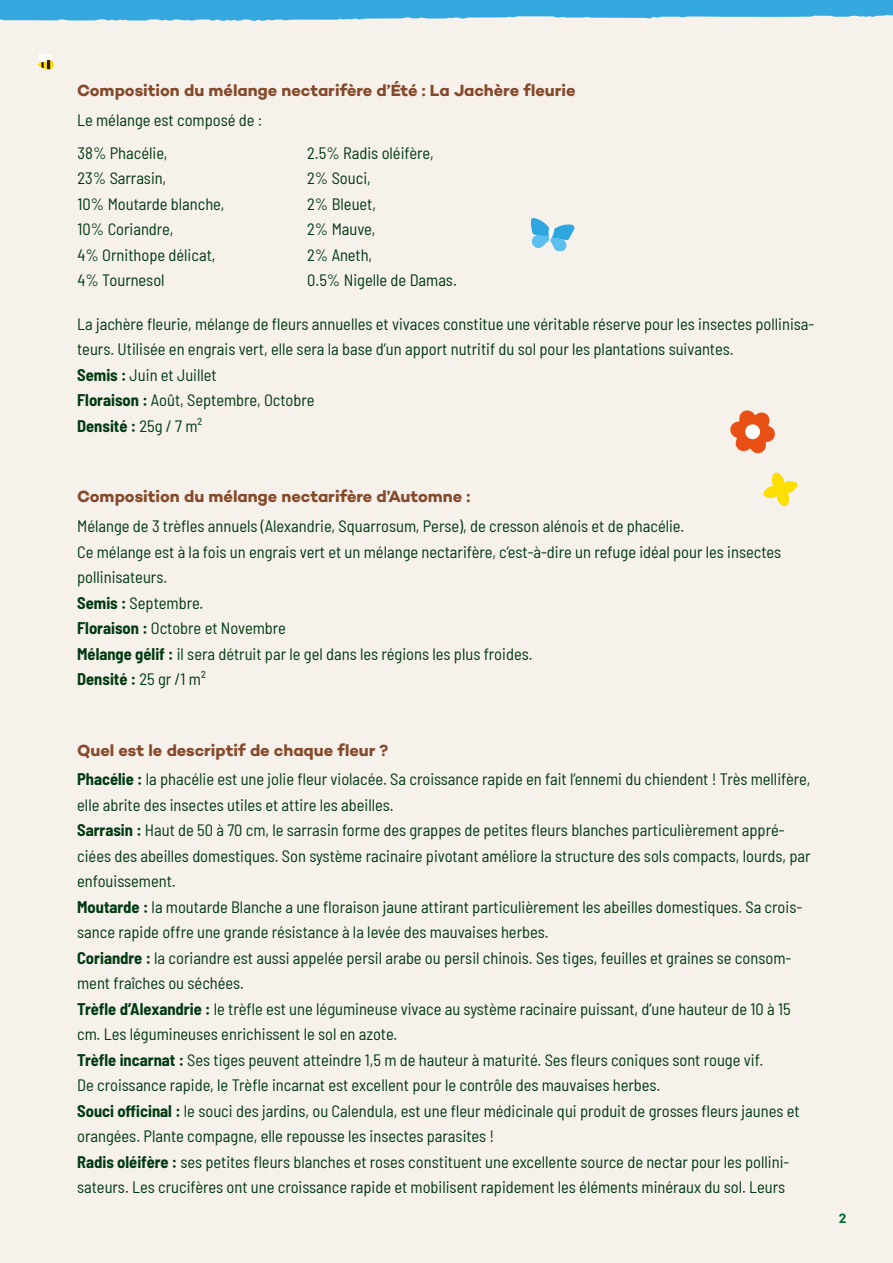
<style>
.page{position:relative;width:893px;height:1263px;background:#f7f1eb}
.page>*{position:absolute;margin:0;border:0;box-sizing:border-box;transform-origin:0 0}
.t1{font:semi-condensed 16.5px/25.5px "Barlow";color:#003a12}
.t2{font:700 16.5px "Campton";letter-spacing:-.005em;color:#854a2b}
.t3{font:600 13.65px "Campton";color:#006e30}
.s1{font-weight:700}
</style>
<div class="page">
<svg style="left:0;top:0;width:893px;height:21px;background:#4eb1e1"></svg>
<svg style="left:38px;top:60px;width:16px;height:9px"></svg>
<svg style="left:38px;top:54px;width:14px;height:15px"></svg>
<svg style="left:764px;top:473px;width:33px;height:33px"></svg>
<svg style="left:730px;top:410px;width:45px;height:43px"></svg>
<div style="left:745px;top:424px;width:15px;height:15px;background:#fff;border-radius:50%"></div>
<svg style="left:531px;top:218px;width:43px;height:33px"></svg>
<p class="t2" style="left:77px;top:80px;width:500px">Composition du mélange nectarifère d’Été : La Jachère fleurie</p>
<p class="t1" style="left:77px;top:106px;width:187px">Le mélange est composé de :</p>
<p class="t1" style="left:78px;top:139px;width:148px">38% Phacélie,<br>23% Sarrasin,<br>10% Moutarde blanche,<br>10% Coriandre,<br>4% Ornithope délicat,<br>4% Tournesol</p>
<p class="t1" style="left:307px;top:139px;width:151px">2.5% Radis oléifère,<br>2% Souci,<br>2% Bleuet,<br>2% Mauve,<br>2% Aneth,<br>0.5% Nigelle de Damas.</p>
<p class="t1" style="left:77px;top:310px;width:739px">La jachère fleurie, mélange de fleurs annuelles et vivaces constitue une véritable réserve pour les insectes pollinisa&shy;teurs. Utilisée en engrais vert, elle sera la base d’un apport nutritif du sol pour les plantations suivantes.<br><span class="s1">Semis :</span> Juin et Juillet<br><span class="s1">Floraison :</span> Août, Septembre, Octobre<br><span class="s1">Densité :</span> 25g / 7 m²</p>
<p class="t2" style="left:77px;top:486px;width:395px">Composition du mélange nectarifère d’Automne :</p>
<p class="t1" style="left:77px;top:512px;width:705px">Mélange de 3 trèfles annuels (Alexandrie, Squarrosum, Perse), de cresson alénois et de phacélie.<br>Ce mélange est à la fois un engrais vert et un mélange nectarifère, c’est-à-dire un refuge idéal pour les insectes pollinisateurs.<br><span class="s1">Semis :</span> Septembre.<br><span class="s1">Floraison :</span> Octobre et Novembre<br><span class="s1">Mélange gélif :</span> il sera détruit par le gel dans les régions les plus froides.<br><span class="s1">Densité :</span> 25 gr /1 m²</p>
<p class="t2" style="left:77px;top:739px;width:313px">Quel est le descriptif de chaque fleur ?</p>
<p class="t1" style="left:77px;top:765px;width:735px"><span class="s1">Phacélie :</span> la phacélie est une jolie fleur violacée. Sa croissance rapide en fait l’ennemi du chiendent ! Très mellifère, elle abrite des insectes utiles et attire les abeilles.<br><span class="s1">Sarrasin :</span> Haut de 50 à 70 cm, le sarrasin forme des grappes de petites fleurs blanches particulièrement appré&shy;ciées des abeilles domestiques. Son système racinaire pivotant améliore la structure des sols compacts, lourds, par enfouissement.<br><span class="s1">Moutarde :</span> la moutarde Blanche a une floraison jaune attirant particulièrement les abeilles domestiques. Sa crois&shy;sance rapide offre une grande résistance à la levée des mauvaises herbes.<br><span class="s1">Coriandre :</span> la coriandre est aussi appelée persil arabe ou persil chinois. Ses tiges, feuilles et graines se consom&shy;ment fraîches ou séchées.<br><span class="s1">Trèfle d’Alexandrie :</span> le trèfle est une légumineuse vivace au système racinaire puissant, d’une hauteur de 10 à 15 cm. Les légumineuses enrichissent le sol en azote.<br><span class="s1">Trèfle incarnat :</span> Ses tiges peuvent atteindre 1,5 m de hauteur à maturité. Ses fleurs coniques sont rouge vif.<br>De croissance rapide, le Trèfle incarnat est excellent pour le contrôle des mauvaises herbes.<br><span class="s1">Souci officinal :</span> le souci des jardins, ou Calendula, est une fleur médicinale qui produit de grosses fleurs jaunes et orangées. Plante compagne, elle repousse les insectes parasites !<br><span class="s1">Radis oléifère :</span> ses petites fleurs blanches et roses constituent une excellente source de nectar pour les pollini&shy;sateurs. Les crucifères ont une croissance rapide et mobilisent rapidement les éléments minéraux du sol. Leurs</p>
<p class="t3" style="left:839px;top:1209px;width:9px">2</p>
</div>
